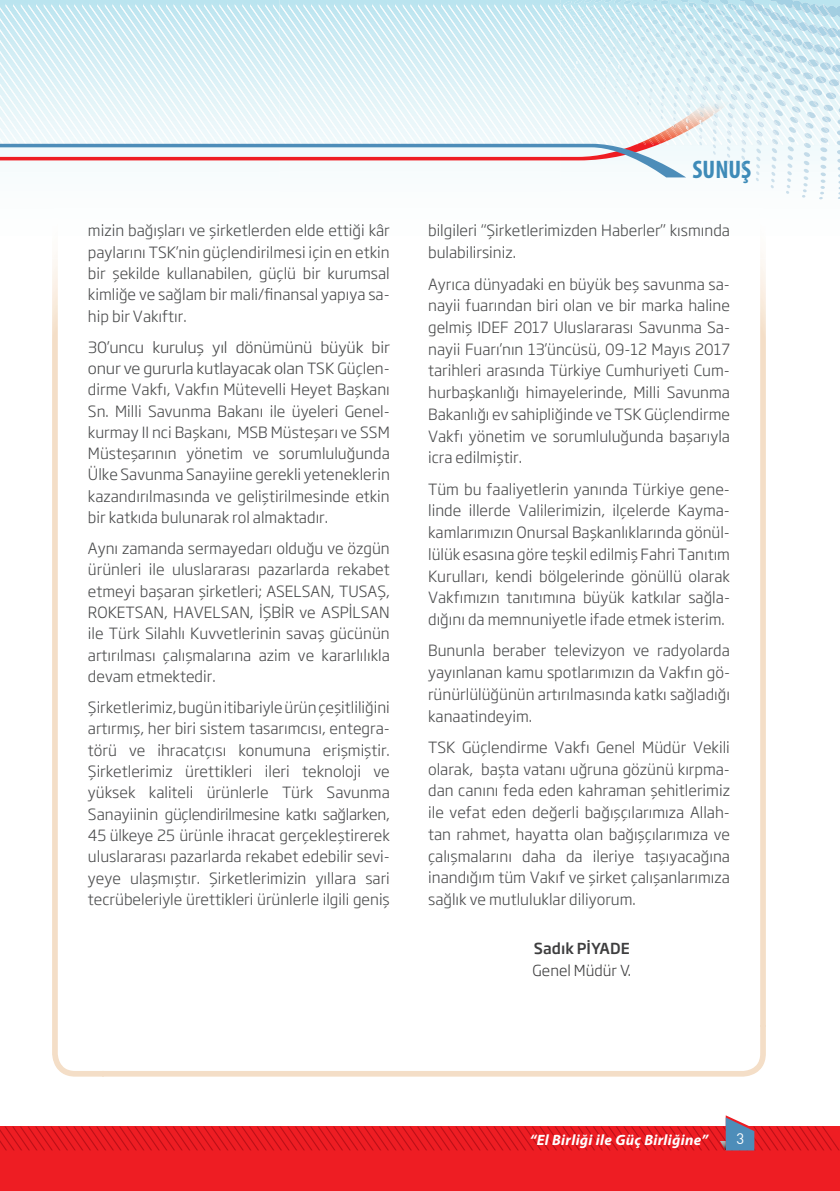
<style>
.page{position:relative;width:840px;height:1191px;background:#fff}
.page>*{position:absolute;margin:0;border:0;box-sizing:border-box;transform-origin:0 0}
.t1{font:700 condensed 25.5px "Myriad Pro";color:#3e8bb8}
.t2{font:300 15.3px/21.8px "Soho Gothic Pro";color:#4b4c4d;text-align:justify}
.t3{font:300 15.3px/21.3px "Soho Gothic Pro";color:#4b4c4d;text-align:justify;scale:1.05 1}
.t4{font:italic 700 15px "Myriad Pro";letter-spacing:.02em;color:#fff}
.t5{font:300 15px "Soho Gothic Pro";color:#3e3e3f}
.t6{font:500 15px "Soho Gothic Pro";color:#3e3e3f}
.t7{font:15px "DIN Bek";color:#fff}
</style>
<div class="page">
<img style="left:120px;top:4px;width:160px;height:5px">
<img style="left:280px;top:0;width:278px;height:9px">
<img style="left:58px;top:9px;width:764px;height:191px">
<img style="left:502px;top:4px;width:56px;height:97px">
<div style="left:0;top:1126px;width:840px;height:65px;background:#ee1d23"></div>
<img style="left:0;top:101px;width:558px;height:42px">
<svg style="left:0;top:143px;width:558px;height:53px;fill:#f6fbfc"></svg>
<svg style="left:0;top:1115px;width:839px;height:35px"></svg>
<svg style="left:558px;top:0;width:282px;height:199px"></svg>
<img style="left:52px;top:259px;width:50px;height:817px">
<img style="left:102px;top:1026px;width:664px;height:50px">
<img style="left:760px;top:259px;width:6px;height:767px">
<img style="left:55px;top:196px;width:711px;height:62px">
<p class="t2" style="left:88px;top:221px;width:303px;line-height:21.3px">mizin bağışları ve şirketlerden elde ettiği kâr paylarını TSK’nin güçlendirilmesi için en etkin bir şekilde kullanabilen, güçlü bir kurumsal kimliğe ve sağlam bir mali/finansal yapıya sa&shy;hip bir Vakıftır.</p>
<p class="t3" style="left:88px;top:337px;width:289px">30’uncu kuruluş yıl dönümünü büyük bir onur ve gururla kutlayacak olan TSK Güçlen&shy;dirme Vakfı, Vakfın Mütevelli Heyet Başkanı Sn. Milli Savunma Bakanı ile üyeleri Genel&shy;kurmay II nci Başkanı, MSB Müsteşarı ve SSM Müsteşarının yönetim ve sorumluluğunda Ülke Savunma Sanayiine gerekli yeteneklerin kazandırılmasında ve geliştirilmesinde etkin bir katkıda bulunarak rol almaktadır.</p>
<p class="t2" style="left:88px;top:539px;width:303px;line-height:21.3px">Aynı zamanda sermayedarı olduğu ve özgün ürünleri ile uluslararası pazarlarda rekabet etmeyi başaran şirketleri; ASELSAN, TUSAŞ, ROKETSAN, HAVELSAN, İŞBİR ve ASPİLSAN ile Türk Silahlı Kuvvetlerinin savaş gücünün artırılması çalışmalarına azim ve kararlılıkla devam etmektedir.</p>
<p class="t2" style="left:88px;top:698px;width:303px;line-height:21.3px">Şirketlerimiz, bugün itibariyle ürün çeşitliliğini artırmış, her biri sistem tasarımcısı, entegra&shy;törü ve ihracatçısı konumuna erişmiştir.<br>Şirketlerimiz ürettikleri ileri teknoloji ve yüksek kaliteli ürünlerle Türk Savunma Sanayiinin güçlendirilmesine katkı sağlarken, 45 ülkeye 25 ürünle ihracat gerçekleştirerek uluslararası pazarlarda rekabet edebilir sevi&shy;yeye ulaşmıştır. Şirketlerimizin yıllara sari tecrübeleriyle ürettikleri ürünlerle ilgili geniş</p>
<h1 class="t1" style="left:692px;top:154px;width:60px">SUNUŞ</h1>
<p class="t2" style="left:428px;top:221px;width:303px">bilgileri “Şirketlerimizden Haberler” kısmında bulabilirsiniz.</p>
<p class="t2" style="left:428px;top:274px;width:303px">Ayrıca dünyadaki en büyük beş savunma sa&shy;nayii fuarından biri olan ve bir marka haline gelmiş IDEF 2017 Uluslararası Savunma Sa&shy;nayii Fuarı’nın 13’üncüsü, 09-12 Mayıs 2017 tarihleri arasında Türkiye Cumhuriyeti Cum&shy;hurbaşkanlığı himayelerinde, Milli Savunma Bakanlığı ev sahipliğinde ve TSK Güçlendirme Vakfı yönetim ve sorumluluğunda başarıyla icra edilmiştir.</p>
<p class="t2" style="left:428px;top:479px;width:303px">Tüm bu faaliyetlerin yanında Türkiye gene&shy;linde illerde Valilerimizin, ilçelerde Kayma&shy;kamlarımızın Onursal Başkanlıklarında gönül&shy;lülük esasına göre teşkil edilmiş Fahri Tanıtım Kurulları, kendi bölgelerinde gönüllü olarak Vakfımızın tanıtımına büyük katkılar sağla&shy;dığını da memnuniyetle ifade etmek isterim.</p>
<p class="t2" style="left:428px;top:641px;width:303px">Bununla beraber televizyon ve radyolarda yayınlanan kamu spotlarımızın da Vakfın gö&shy;rünürlülüğünün artırılmasında katkı sağladığı kanaatindeyim.</p>
<p class="t2" style="left:428px;top:738px;width:303px">TSK Güçlendirme Vakfı Genel Müdür Vekili olarak, başta vatanı uğruna gözünü kırpma&shy;dan canını feda eden kahraman şehitlerimiz ile vefat eden değerli bağışçılarımıza Allah&shy;tan rahmet, hayatta olan bağışçılarımıza ve çalışmalarını daha da ileriye taşıyacağına inandığım tüm Vakıf ve şirket çalışanlarımıza sağlık ve mutluluklar diliyorum.</p>
<p class="t6" style="left:534px;top:942px;width:97px">Sadık PİYADE</p>
<p class="t5" style="left:533px;top:964px;width:100px">Genel Müdür V.</p>
<p class="t4" style="left:530px;top:1131px;width:180px">“El Birliği ile Güç Birliğine”</p>
<p class="t7" style="left:736px;top:1133px;width:9px">3</p>
</div>
